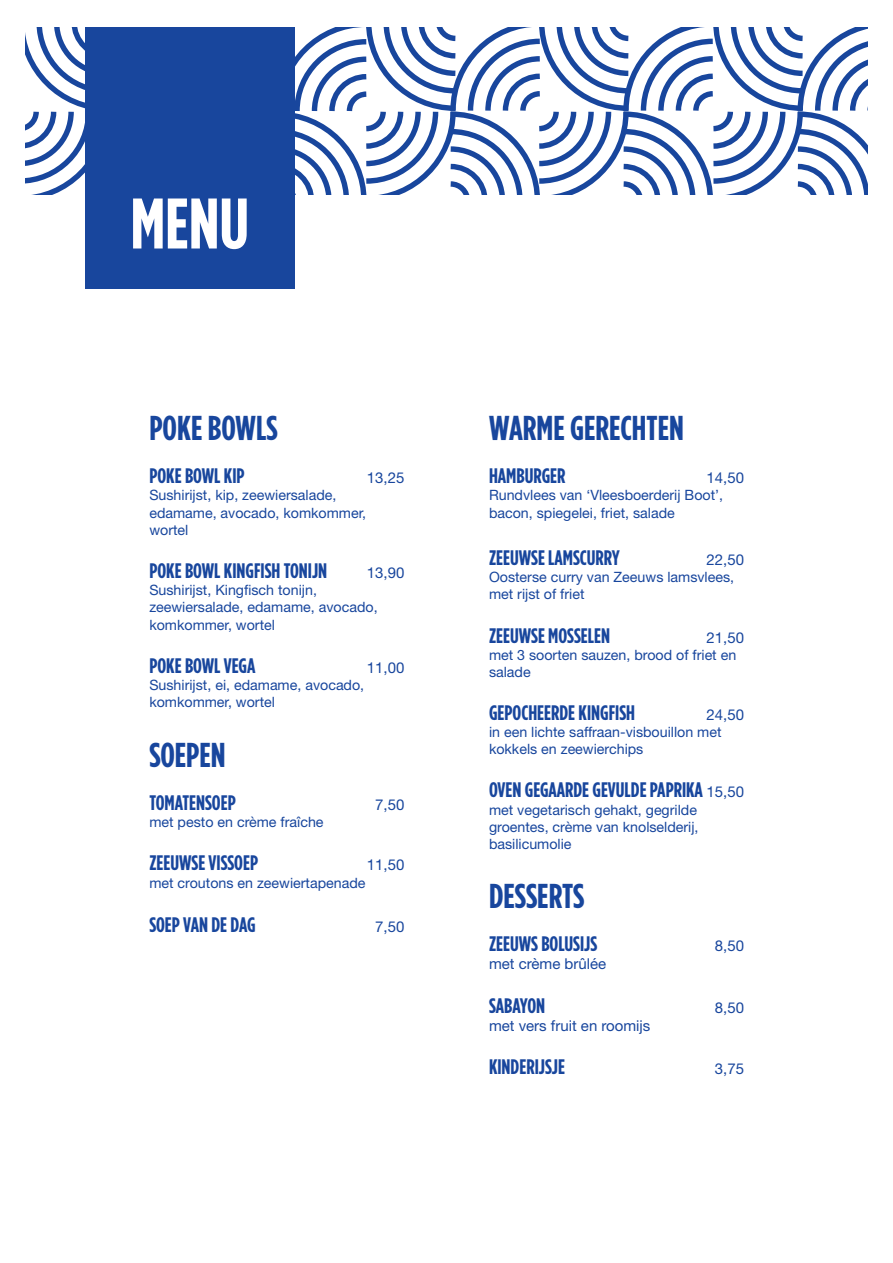
<style>
.page{position:relative;width:893px;height:1263px;background:#fff}
.page>*{position:absolute;margin:0;border:0;box-sizing:border-box;transform-origin:0 0}
.t1{font:700 71.4px "Gotham Condensed";color:#fff}
.t2{font:700 34.5px "Gotham Condensed";color:#18469d}
.t3{font:700 21px "Gotham Condensed";color:#18469d}
.t4{font:15px "Helvetica Neue LT Std";color:#18469d}
.t5{font:14.25px/17.1px "Helvetica Neue LT Std";color:#18469d}
.s1{font-family:"Helvetica Neue LT Std";font-weight:400;font-size:15px}
</style>
<div class="page">
<svg style="left:26px;top:28px;width:841px;height:166px"></svg>
<div style="left:85px;top:28px;width:210px;height:261px;background:#18469d"></div>
<h1 class="t1" style="left:131px;top:182px;width:120px">MENU</h1>
<h2 class="t2" style="left:149px;top:408px;width:130px">POKE BOWLS</h2>
<h3 class="t3" style="left:149px;top:464px;width:97px">POKE BOWL KIP</h3>
<p class="t4" style="left:367px;top:469px;width:39px">13,25</p>
<p class="t5" style="left:149px;top:487px;width:218px">Sushirijst, kip, zeewiersalade, edamame, avocado, komkommer, wortel</p>
<h3 class="t3" style="left:149px;top:558px;width:179px">POKE BOWL KINGFISH TONIJN</h3>
<p class="t4" style="left:367px;top:563px;width:39px">13,90</p>
<p class="t5" style="left:149px;top:581px;width:230px;line-height:17.5px">Sushirijst, Kingfisch tonijn, zeewiersalade, edamame, avocado, komkommer, wortel</p>
<h3 class="t3" style="left:149px;top:653px;width:108px">POKE BOWL VEGA</h3>
<p class="t4" style="left:367px;top:659px;width:39px">11,00</p>
<p class="t5" style="left:149px;top:676px;width:216px">Sushirijst, ei, edamame, avocado, komkommer, wortel</p>
<h2 class="t2" style="left:149px;top:734px;width:78px">SOEPEN</h2>
<h3 class="t3" style="left:149px;top:790px;width:88px">TOMATENSOEP</h3>
<p class="t4" style="left:375px;top:796px;width:31px">7,50</p>
<p class="t5" style="left:149px;top:813px;width:176px">met pesto en crème fraîche</p>
<h3 class="t3" style="left:149px;top:851px;width:110px">ZEEUWSE VISSOEP</h3>
<p class="t4" style="left:367px;top:856px;width:39px">11,50</p>
<p class="t5" style="left:149px;top:874px;width:218px">met croutons en zeewiertapenade</p>
<h3 class="t3" style="left:149px;top:912px;width:108px">SOEP VAN DE DAG</h3>
<p class="t4" style="left:375px;top:917px;width:31px">7,50</p>
<h2 class="t2" style="left:489px;top:408px;width:196px">WARME GERECHTEN</h2>
<h3 class="t3" style="left:489px;top:464px;width:78px">HAMBURGER</h3>
<p class="t4" style="left:707px;top:469px;width:39px">14,50</p>
<p class="t5" style="left:489px;top:486px;width:236px;line-height:18px">Rundvlees van ‘Vleesboerderij Boot’, bacon, spiegelei, friet, salade</p>
<h3 class="t3" style="left:489px;top:545px;width:132px">ZEEUWSE LAMSCURRY</h3>
<p class="t4" style="left:707px;top:551px;width:39px">22,50</p>
<p class="t5" style="left:489px;top:568px;width:247px">Oosterse curry van Zeeuws lamsvlees, met rijst of friet</p>
<h3 class="t3" style="left:489px;top:623px;width:122px">ZEEUWSE MOSSELEN</h3>
<p class="t4" style="left:707px;top:628px;width:39px">21,50</p>
<p class="t5" style="left:489px;top:646px;width:249px">met 3 soorten sauzen, brood of friet en salade</p>
<h3 class="t3" style="left:489px;top:700px;width:148px">GEPOCHEERDE KINGFISH</h3>
<p class="t4" style="left:707px;top:706px;width:39px">24,50</p>
<p class="t5" style="left:489px;top:723px;width:234px">in een lichte saffraan-visbouillon met kokkels en zeewierchips</p>
<h3 class="t3" style="left:489px;top:778px;width:257px">OVEN GEGAARDE GEVULDE PAPRIKA <span class="s1">15,50</span></h3>
<p class="t5" style="left:489px;top:801px;width:211px;text-align:justify">met vegetarisch gehakt, gegrilde groentes, crème van knolselderij, basilicumolie</p>
<h2 class="t2" style="left:489px;top:876px;width:97px">DESSERTS</h2>
<h3 class="t3" style="left:489px;top:932px;width:110px">ZEEUWS BOLUSIJS</h3>
<p class="t4" style="left:715px;top:937px;width:31px">8,50</p>
<p class="t4" style="left:489px;top:955px;width:119px">met crème brûlée</p>
<h3 class="t3" style="left:489px;top:993px;width:58px">SABAYON</h3>
<p class="t4" style="left:715px;top:998px;width:31px">8,50</p>
<p class="t4" style="left:489px;top:1016px;width:163px">met vers fruit en roomijs</p>
<h3 class="t3" style="left:489px;top:1054px;width:77px">KINDERIJSJE</h3>
<p class="t4" style="left:715px;top:1059px;width:31px">3,75</p>
</div>
